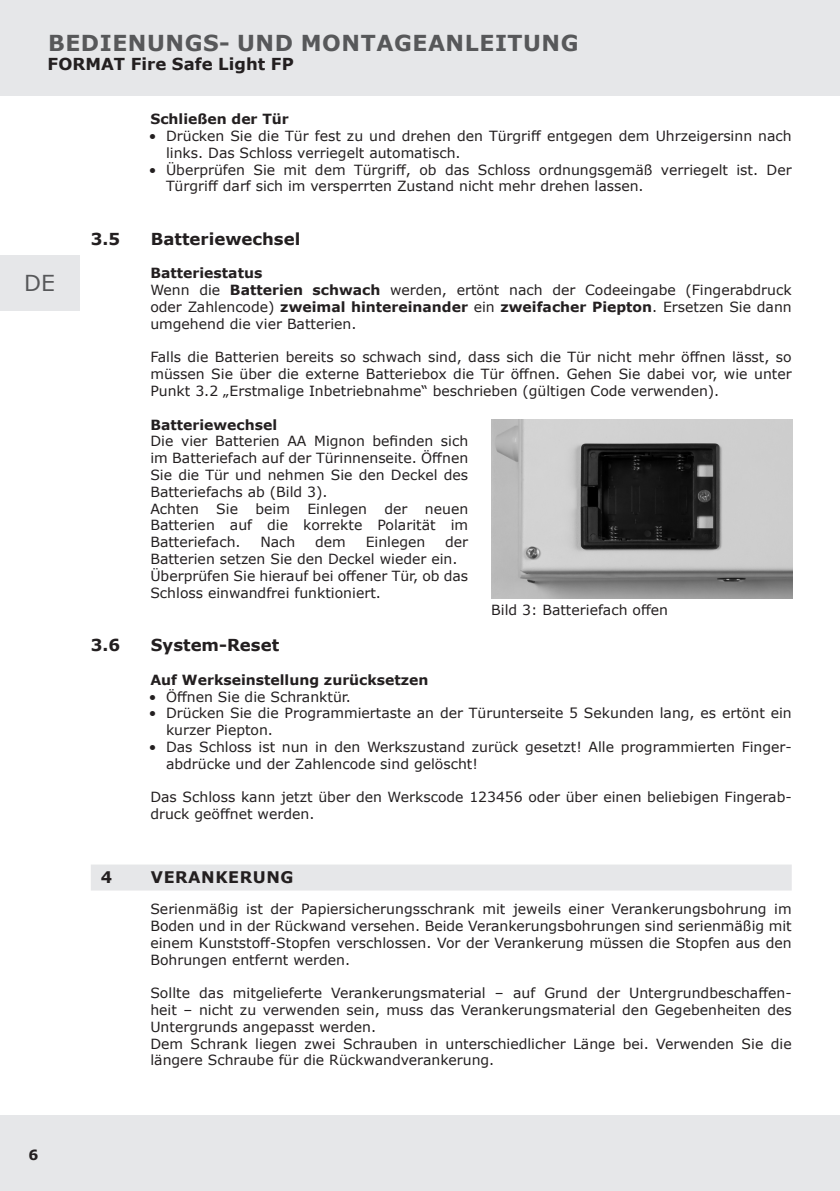
<style>
.page{position:relative;width:840px;height:1191px;background:#fff}
.page>*{position:absolute;margin:0;border:0;box-sizing:border-box;transform-origin:0 0}
.Kopfzeile_Headline{font:700 22px "Verdana";letter-spacing:.025em;color:#57585a}
.t1{font:22px "Verdana";color:#57585a}
.Überschriften_im_Satzspiegel{font:700 16.4px "Verdana";color:#231f20}
.Subheadline_Titel{font:700 16.4px "Verdana";color:#231f20}
.Kapitel_mit_Unterlegung_10__black{font:700 16px "Verdana";letter-spacing:.035em;color:#231f20}
.Fließtext{font:14px/16.8px "Verdana";color:#231f20}
.Fließtext_bold{font:700 14px "Verdana";color:#231f20}
.s1{font-weight:700}
</style>
<div class="page">
<div style="left:0;top:1115px;width:839px;height:76px;background:#e6e7e9"></div>
<div style="left:0;top:255px;width:79px;height:55px;background:#e6e7e9"></div>
<div style="left:0;top:0;width:839px;height:96px;background:#e6e7e9"></div>
<div style="left:91px;top:864px;width:700px;height:26px;background:#e6e7e9"></div>
<img style="left:491px;top:420px;width:300px;height:178px">
<p class="Kopfzeile_Headline" style="left:48px;top:27px;width:532px">BEDIENUNGS- UND MONTAGEANLEITUNG</p>
<p class="Subheadline_Titel" style="left:48px;top:53px;width:247px">FORMAT Fire Safe Light FP</p>
<p class="t1" style="left:24px;top:268px;width:32px">DE</p>
<p class="Fließtext_bold" style="left:29px;top:1144px;width:11px">6</p>
<p class="Fließtext_bold" style="left:150px;top:109px;width:140px">Schließen der Tür</p>
<p class="Fließtext" style="left:166px;top:127px;width:627px;text-indent:-17px">• Drücken Sie die Tür fest zu und drehen den Türgriff entgegen dem Uhrzeigersinn nach links. Das Schloss verriegelt automatisch.</p>
<p class="Fließtext" style="left:166px;top:161px;width:627px;text-indent:-17px">• Überprüfen Sie mit dem Türgriff, ob das Schloss ordnungsgemäß verriegelt ist. Der<br>Türgriff darf sich im versperrten Zustand nicht mehr drehen lassen.</p>
<p class="Überschriften_im_Satzspiegel" style="left:91px;top:227px;width:31px">3.5</p>
<p class="Überschriften_im_Satzspiegel" style="left:151px;top:227px;width:151px">Batteriewechsel</p>
<p class="Fließtext_bold" style="left:150px;top:263px;width:113px">Batteriestatus</p>
<p class="Fließtext" style="left:150px;top:281px;width:642px;text-align:justify">Wenn die <span class="s1">Batterien schwach</span> werden, ertönt nach der Codeeingabe (Fingerabdruck oder Zahlencode) <span class="s1">zweimal hintereinander</span> ein <span class="s1">zweifacher Piepton</span>. Ersetzen Sie dann umgehend die vier Batterien.</p>
<p class="Fließtext" style="left:150px;top:349px;width:642px;text-align:justify">Falls die Batterien bereits so schwach sind, dass sich die Tür nicht mehr öffnen lässt, so müssen Sie über die externe Batteriebox die Tür öffnen. Gehen Sie dabei vor, wie unter Punkt 3.2 „Erstmalige Inbetriebnahme“ beschrieben (gültigen Code verwenden).</p>
<p class="Fließtext_bold" style="left:150px;top:414px;width:128px">Batteriewechsel</p>
<p class="Fließtext" style="left:150px;top:433px;width:319px;text-align:justify">Die vier Batterien AA Mignon befinden sich im Batteriefach auf der Türinnenseite. Öffnen Sie die Tür und nehmen Sie den Deckel des Batteriefachs ab (Bild 3).</p>
<p class="Fließtext" style="left:150px;top:500px;width:319px;text-align:justify">Achten Sie beim Einlegen der neuen Batterien auf die korrekte Polarität im Batteriefach.</p>
<p class="Fließtext" style="left:150px;top:533px;width:319px;text-indent:294px">der<br>Batterien setzen Sie den Deckel wieder ein.</p>
<p class="Fließtext" style="left:150px;top:567px;width:319px">Überprüfen Sie hierauf bei offener Tür, ob das<br>Schloss einwandfrei funktioniert.</p>
<p class="Fließtext" style="left:260px;top:533px;width:37px">Nach</p>
<p class="Fließtext" style="left:315px;top:533px;width:32px">dem</p>
<p class="Fließtext" style="left:365px;top:533px;width:61px">Einlegen</p>
<p class="Fließtext" style="left:491px;top:601px;width:178px">Bild 3: Batteriefach offen</p>
<p class="Überschriften_im_Satzspiegel" style="left:91px;top:633px;width:31px">3.6</p>
<p class="Überschriften_im_Satzspiegel" style="left:151px;top:633px;width:130px">System-Reset</p>
<p class="Fließtext_bold" style="left:150px;top:669px;width:279px">Auf Werkseinstellung zurücksetzen</p>
<p class="Fließtext" style="left:149px;top:688px;width:203px">• Öffnen Sie die Schranktür.</p>
<p class="Fließtext" style="left:166px;top:704px;width:627px;text-indent:-17px">• Drücken Sie die Programmiertaste an der Türunterseite 5 Sekunden lang, es ertönt ein kurzer Piepton.</p>
<p class="Fließtext" style="left:166px;top:738px;width:627px;text-indent:-17px">• Das Schloss ist nun in den Werkszustand zurück gesetzt! Alle programmierten Finger&shy;abdrücke und der Zahlencode sind gelöscht!</p>
<p class="Fließtext" style="left:150px;top:788px;width:642px">Das Schloss kann jetzt über den Werkscode 123456 oder über einen beliebigen Fingerab&shy;druck geöffnet werden.</p>
<p class="Kapitel_mit_Unterlegung_10__black" style="left:101px;top:866px;width:13px">4</p>
<p class="Kapitel_mit_Unterlegung_10__black" style="left:151px;top:866px;width:144px">VERANKERUNG</p>
<p class="Fließtext" style="left:150px;top:900px;width:642px;text-align:justify">Serienmäßig ist der Papiersicherungsschrank mit jeweils einer Verankerungsbohrung im Boden und in der Rückwand versehen. Beide Verankerungsbohrungen sind serienmäßig mit einem Kunststoff-Stopfen verschlossen. Vor der Verankerung müssen die Stopfen aus den Bohrungen entfernt werden.</p>
<p class="Fließtext" style="left:150px;top:984px;width:642px;text-align:justify">Sollte das mitgelieferte Verankerungsmaterial – auf Grund der Untergrundbeschaffen&shy;heit – nicht zu verwenden sein, muss das Verankerungsmaterial den Gegebenheiten des Untergrunds angepasst werden.</p>
<p class="Fließtext" style="left:150px;top:1035px;width:642px">Dem Schrank liegen zwei Schrauben in unterschiedlicher Länge bei. Verwenden Sie die längere Schraube für die Rückwandverankerung.</p>
</div>
